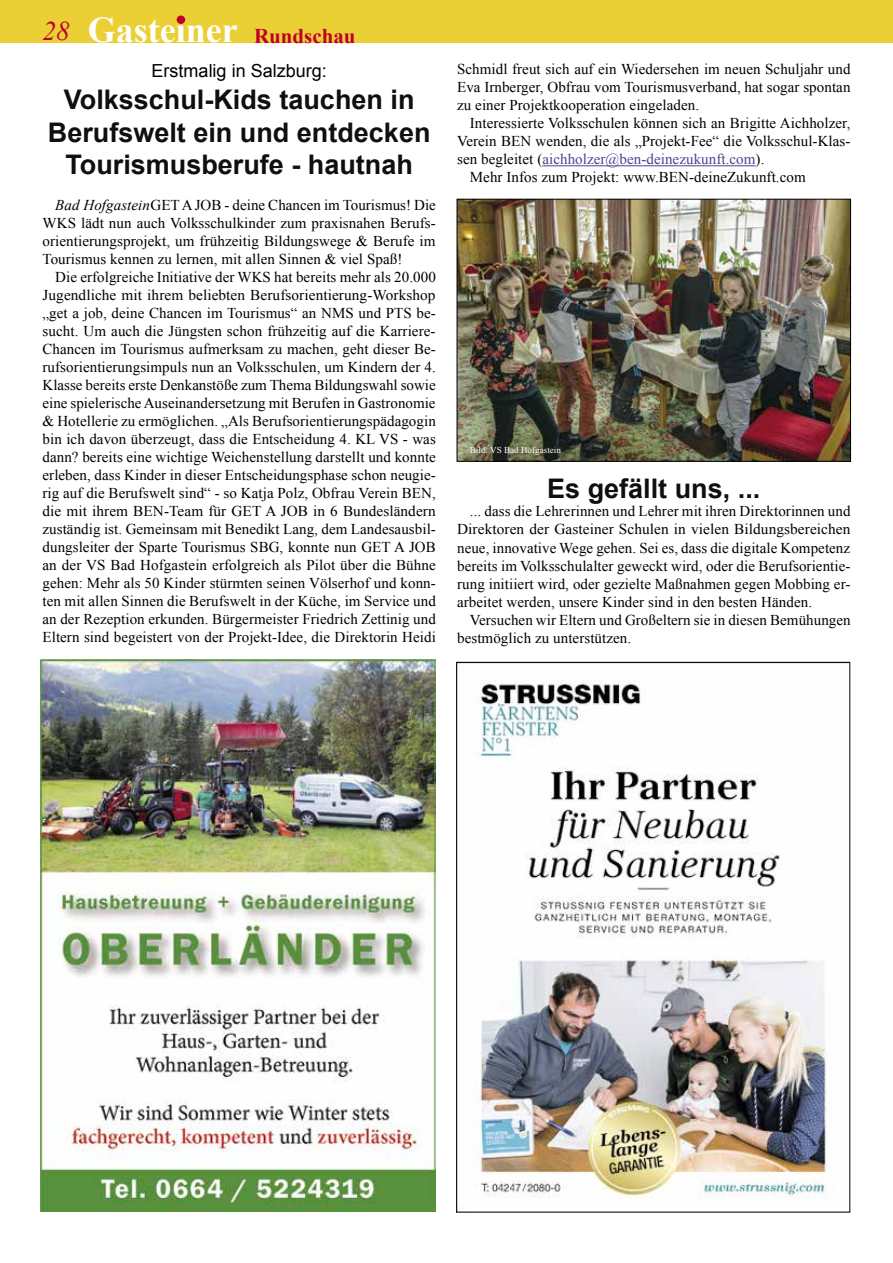
<style>
.page{position:relative;width:893px;height:1263px;background:#fff}
.page>*{position:absolute;margin:0;border:0;box-sizing:border-box;transform-origin:0 0}
.t1{font:700 36px "Times New Roman";color:#fff}
.t2{font:700 27px/32.4px "Arial";color:#0f0f0f;text-align:center}
.t3{font:18px "Arial";color:#000}
.t4{font:15px/18px "Times New Roman";letter-spacing:.005em;color:#000;text-align:justify}
.t5{font:15px "Times New Roman";letter-spacing:.005em;color:#484490}
.t6{font:9px "Times New Roman";letter-spacing:.005em;color:#fff}
.s1{font-weight:400;font-style:italic;font-size:27px;color:#be0029}
.s2{font-size:21px;color:#be0029}
.s3{font-style:italic}
.s4{color:#000}
</style>
<div class="page">
<div style="left:0;top:0;width:893px;height:43px;background:#ebd035"></div>
<div style="left:177px;top:16px;width:8px;height:8px;background:#be0029;border-radius:50%"></div>
<img style="left:41px;top:660px;width:395px;height:552px">
<hr style="left:542px;top:165px;width:213px;height:1px;background:#484490">
<img style="left:459px;top:201px;width:390px;height:259px">
<div style="left:457px;top:199px;width:394px;height:263px;border:1px solid #000"></div>
<img style="left:476px;top:680px;width:360px;height:518px">
<h1 class="t1" style="left:43px;top:5px;width:315px"><span class="s1">28</span> Gasteiner <span class="s2">Rundschau</span></h1>
<p class="t3" style="left:152px;top:59px;width:177px">Erstmalig in Salzburg:</p>
<h2 class="t2" style="left:48px;top:84px;width:384px">Volksschul-Kids tauchen in<br>Berufswelt ein und entdecken<br>Tourismusberufe - hautnah</h2>
<p class="t4" style="left:43px;top:196px;width:395px;text-indent:13px"><span class="s3">Bad Hofgastein</span>GET A JOB - deine Chancen im Tourismus! Die WKS lädt nun auch Volksschulkinder zum praxisnahen Berufs&shy;orientierungsprojekt, um frühzeitig Bildungswege &amp; Berufe im Tourismus kennen zu lernen, mit allen Sinnen &amp; viel Spaß!</p>
<p class="t4" style="left:43px;top:268px;width:395px;text-indent:13px">Die erfolgreiche Initiative der WKS hat bereits mehr als 20.000<br>Jugendliche mit ihrem beliebten Berufsorientierung-Workshop „get a job, deine Chancen im Tourismus“ an NMS und PTS be&shy;sucht. Um auch die Jüngsten schon frühzeitig auf die Karriere-Chancen im Tourismus aufmerksam zu machen, geht dieser Be&shy;rufsorientierungsimpuls nun an Volksschulen, um Kindern der 4.<br>Klasse bereits erste Denkanstöße zum Thema Bildungswahl sowie eine spielerische Auseinandersetzung mit Berufen in Gastronomie &amp; Hotellerie zu ermöglichen. „Als Berufsorientierungspädagogin bin ich davon überzeugt, dass die Entscheidung 4. KL VS - was dann? bereits eine wichtige Weichenstellung darstellt und konnte erleben, dass Kinder in dieser Entscheidungsphase schon neugie&shy;rig auf die Berufswelt sind“ - so Katja Polz, Obfrau Verein BEN, die mit ihrem BEN-Team für GET A JOB in 6 Bundesländern zuständig ist. Gemeinsam mit Benedikt Lang, dem Landesausbil&shy;dungsleiter der Sparte Tourismus SBG, konnte nun GET A JOB an der VS Bad Hofgastein erfolgreich als Pilot über die Bühne gehen: Mehr als 50 Kinder stürmten seinen Völserhof und konn&shy;ten mit allen Sinnen die Berufswelt in der Küche, im Service und an der Rezeption erkunden. Bürgermeister Friedrich Zettinig und Eltern sind begeistert von der Projekt-Idee, die Direktorin Heidi</p>
<p class="t4" style="left:457px;top:60px;width:395px">Schmidl freut sich auf ein Wiedersehen im neuen Schuljahr und Eva Irnberger, Obfrau vom Tourismusverband, hat sogar spontan zu einer Projektkooperation eingeladen.</p>
<p class="t4" style="left:470px;top:114px;width:382px">Interessierte Volksschulen können sich an Brigitte Aichholzer,</p>
<p class="t4" style="left:457px;top:132px;width:395px">Verein BEN wenden, die als „Projekt-Fee“ die Volksschul-Klas-</p>
<p class="t5" style="left:457px;top:149px;width:309px"><span class="s4">sen begleitet (</span>aichholzer@ben-deinezukunft.com<span class="s4">).</span></p>
<p class="t4" style="left:470px;top:168px;width:337px">Mehr Infos zum Projekt: www.BEN-deineZukunft.com</p>
<p class="t6" style="left:470px;top:444px;width:93px">Bild: VS Bad Hofgastein</p>
<h2 class="t2" style="left:547px;top:474px;width:215px">Es gefällt uns, ...</h2>
<p class="t4" style="left:457px;top:502px;width:395px;text-indent:13px">... dass die Lehrerinnen und Lehrer mit ihren Direktorinnen und Direktoren der Gasteiner Schulen in vielen Bildungsbereichen neue, innovative Wege gehen. Sei es, dass die digitale Kompetenz bereits im Volksschulalter geweckt wird, oder die Berufsorientie&shy;rung initiiert wird, oder gezielte Maßnahmen gegen Mobbing er&shy;arbeitet werden, unsere Kinder sind in den besten Händen.</p>
<p class="t4" style="left:457px;top:610px;width:395px;text-indent:13px">Versuchen wir Eltern und Großeltern sie in diesen Bemühungen bestmöglich zu unterstützen.</p>
</div>
